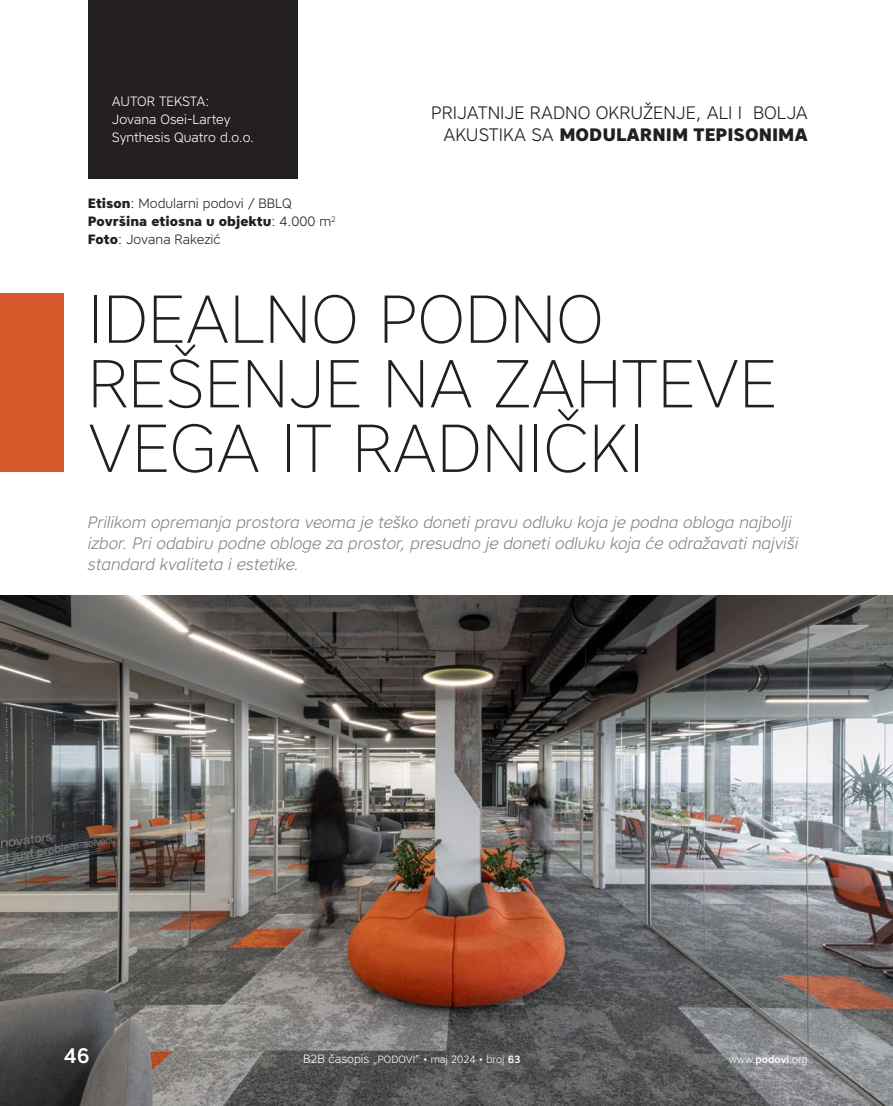
<style>
.page{position:relative;width:893px;height:1106px;background:#fff}
.page>*{position:absolute;margin:0;border:0;box-sizing:border-box;transform-origin:0 0}
.t1{font:200 67.5px/64.5px "Core Sans A25";color:#231f20}
.t2{font:500 21px "Core Sans A55";color:#fff}
.t3{font:300 18px "Core Sans A35";color:#231f20}
.t4{font:800 18px "Core Sans A75";color:#231f20}
.t5{font:italic 300 16.5px/21px "Core Sans A35";color:#808285}
.t6{font:300 13.5px/18px "Core Sans A35";color:#fff}
.t7{font:300 13.5px "Core Sans A35";color:#231f20}
.t8{font:800 13.5px "Core Sans A75";color:#231f20}
.t9{font:300 10.5px "Core Sans A35";color:#fff}
.s1{font-family:"Core Sans A75";font-weight:800}
.s2{font-family:"Core Sans A35";font-weight:300}
.s3{font-size:12px}
.s4{font-family:"Core Sans A55";font-weight:500}
</style>
<div class="page">
<img style="left:0;top:595px;width:893px;height:511px">
<div style="left:88px;top:0;width:210px;height:179px;background:#231f20"></div>
<div style="left:0;top:293px;width:64px;height:179px;background:#d4582a"></div>
<p class="t6" style="left:112px;top:92px;width:144px">AUTOR TEKSTA:<br>Jovana Osei-Lartey<br>Synthesis Quatro d.o.o.</p>
<p class="t7" style="left:88px;top:195px;width:205px"><span class="s1">Etison</span>: Modularni podovi / BBLQ</p>
<p class="t8" style="left:88px;top:212px;width:249px">Površina etiosna u objektu<span class="s2">: 4.000 m</span><sup>2</sup></p>
<p class="t7" style="left:88px;top:231px;width:134px"><span class="s1">Foto</span>: Jovana Rakezić</p>
<p class="t3" style="left:431px;top:101px;width:378px">PRIJATNIJE RADNO OKRUŽENJE, ALI I BOLJA</p>
<p class="t4" style="left:443px;top:122px;width:366px"><span class="s2">AKUSTIKA SA</span> MODULARNIM TEPISONIMA</p>
<h1 class="t1" style="left:88px;top:285px;width:690px">IDEALNO PODNO<br>REŠENJE NA ZAHTEVE<br>VEGA IT RADNIČKI</h1>
<p class="t5" style="left:88px;top:511px;width:712px">Prilikom opremanja prostora veoma je teško doneti pravu odluku koja je podna obloga najbolji izbor. Pri odabiru podne obloge za prostor, presudno je doneti odluku koja će odražavati najviši standard kvaliteta i estetike.</p>
<p class="t2" style="left:64px;top:1042px;width:27px">46</p>
<p class="t9" style="left:303px;top:1053px;width:219px"><span class="s3">B2B časopis</span> „PODOVI” • maj 2024 • broj <span class="s4">63</span></p>
<p class="t9" style="left:729px;top:1053px;width:81px">www.<span class="s4">podovi</span>.org</p>
</div>
